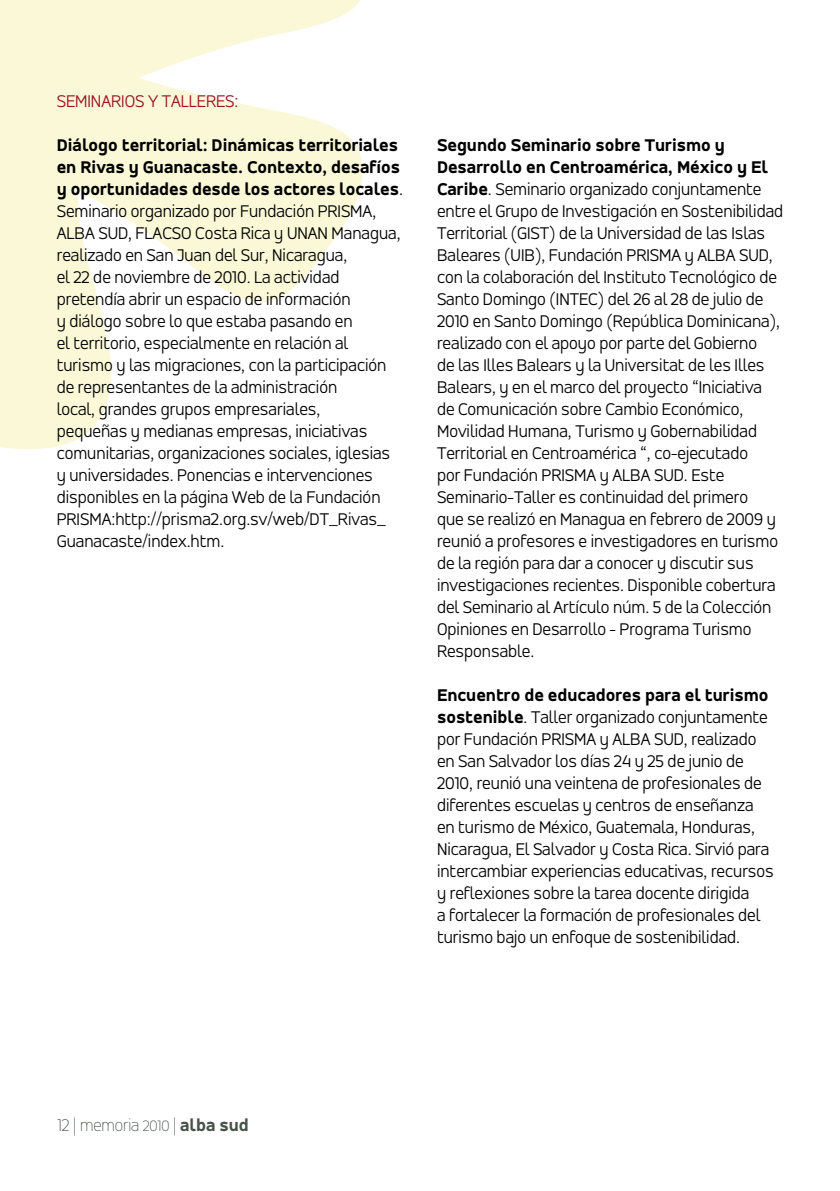
<style>
.page{position:relative;width:840px;height:1191px;background:#fff}
.page>*{position:absolute;margin:0;border:0;box-sizing:border-box;transform-origin:0 0}
.t1{font:300 18px/22px "Accord";color:#000}
.t2{font:100 18px "Accord";color:#465148}
.t3{font:300 18px "Accord";color:#991328}
.s1{font-weight:800}
.s2{font-size:16px}
</style>
<div class="page">
<svg style="left:0;top:0;width:363px;height:449px;fill:#faf8d6"></svg>
<p class="t3" style="left:57px;top:91px;width:19px">Seminarios</p>
<p class="t3" style="left:148px;top:91px;width:24px">y talleres</p>
<p class="t3" style="left:234px;top:91px;width:5px">:</p>
<p class="t1" style="left:57px;top:134px;width:347px"><span class="s1">Diálogo territorial: Dinámicas territoriales en Rivas y Guanacaste. Contexto, desafíos y oportunidades desde los actores locales</span>.<br>Seminario organizado por Fundación PRISMA, ALBA SUD, FLACSO Costa Rica y UNAN Managua, realizado en San Juan del Sur, Nicaragua,<br>el 22 de noviembre de 2010. La actividad pretendía abrir un espacio de información<br>y diálogo sobre lo que estaba pasando en<br>el territorio, especialmente en relación al turismo y las migraciones, con la participación de representantes de la administración<br>local, grandes grupos empresariales,<br>pequeñas y medianas empresas, iniciativas comunitarias, organizaciones sociales, iglesias y universidades. Ponencias e intervenciones disponibles en la página Web de la Fundación PRISMA:http://prisma2.org.sv/web/DT_Rivas_ Guanacaste/index.htm.</p>
<p class="t1" style="left:437px;top:134px;width:347px"><span class="s1">Segundo Seminario sobre Turismo y Desarrollo en Centroamérica, México y El Caribe</span>. Seminario organizado conjuntamente entre el Grupo de Investigación en Sostenibilidad Territorial (GIST) de la Universidad de las Islas Baleares (UIB), Fundación PRISMA y ALBA SUD, con la colaboración del Instituto Tecnológico de Santo Domingo (INTEC) del 26 al 28 de julio de 2010 en Santo Domingo (República Dominicana), realizado con el apoyo por parte del Gobierno<br>de las Illes Balears y la Universitat de les Illes Balears, y en el marco del proyecto “Iniciativa de Comunicación sobre Cambio Económico, Movilidad Humana, Turismo y Gobernabilidad Territorial en Centroamérica “, co-ejecutado<br>por Fundación PRISMA y ALBA SUD. Este Seminario-Taller es continuidad del primero<br>que se realizó en Managua en febrero de 2009 y reunió a profesores e investigadores en turismo de la región para dar a conocer y discutir sus investigaciones recientes. Disponible cobertura del Seminario al Artículo núm. 5 de la Colección Opiniones en Desarrollo - Programa Turismo Responsable.</p>
<p class="t1" style="left:437px;top:684px;width:338px"><span class="s1">Encuentro de educadores para el turismo sostenible</span>. Taller organizado conjuntamente por Fundación PRISMA y ALBA SUD, realizado en San Salvador los días 24 y 25 de junio de 2010, reunió una veintena de profesionales de diferentes escuelas y centros de enseñanza en turismo de México, Guatemala, Honduras, Nicaragua, El Salvador y Costa Rica. Sirvió para intercambiar experiencias educativas, recursos y reflexiones sobre la tarea docente dirigida<br>a fortalecer la formación de profesionales del turismo bajo un enfoque de sostenibilidad.</p>
<p class="t2" style="left:58px;top:1114px;width:193px">12 | memoria <span class="s2">2010</span> | <span class="s1">alba sud</span></p>
</div>
